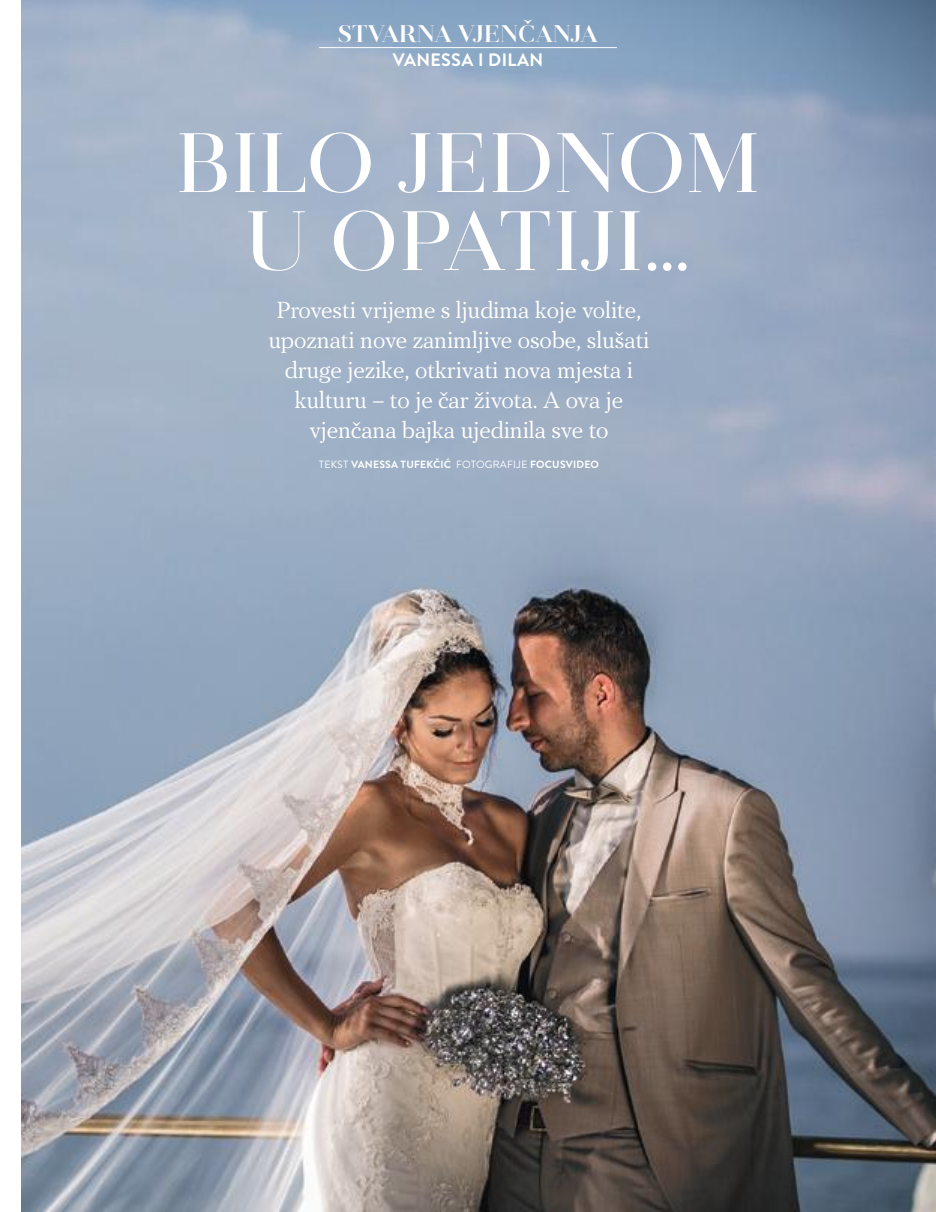
<style>
.page{position:relative;width:936px;height:1212px;background:#fff}
.page>*{position:absolute;margin:0;border:0;box-sizing:border-box;transform-origin:0 0}
.t1{font:500 84px/78px "Jules Big";letter-spacing:-.005em;color:#fff;text-align:center}
.t2{font:24px/30px "PF Regal Text Pro Regular A";color:#fff;text-align:center}
.t3{font:700 24px "Jules Big";letter-spacing:-.01em;color:#fff}
.t4{font:700 18px "Brandon Text";letter-spacing:.02em;color:#fff}
.t5{font:700 10.5px "Brandon Text";letter-spacing:.02em;color:#fff}
.s1{font-weight:400}
</style>
<div class="page">
<img style="left:21px;top:0;width:914px;height:1212px">
<hr style="left:319px;top:47px;width:298px;height:1px;background:#fff">
<p class="t3" style="left:338px;top:18px;width:261px">STVARNA VJENČANJA</p>
<p class="t4" style="left:393px;top:47px;width:152px">VANESSA I DILAN</p>
<h1 class="t1" style="left:176px;top:122px;width:585px">BILO JEDNOM<br>U OPATIJI…</h1>
<p class="t2" style="left:268px;top:295px;width:382px">Provesti vrijeme s ljudima koje volite, upoznati nove zanimljive osobe, slušati druge jezike, otkrivati nova mjesta i kulturu – to je čar života. A ova je vjenčana bajka ujedinila sve to</p>
<p class="t5" style="left:319px;top:457px;width:281px"><span class="s1">TEKST</span> VANESSA TUFEKČIĆ <span class="s1">FOTOGRAFIJE</span> FOCUSVIDEO</p>
</div>
